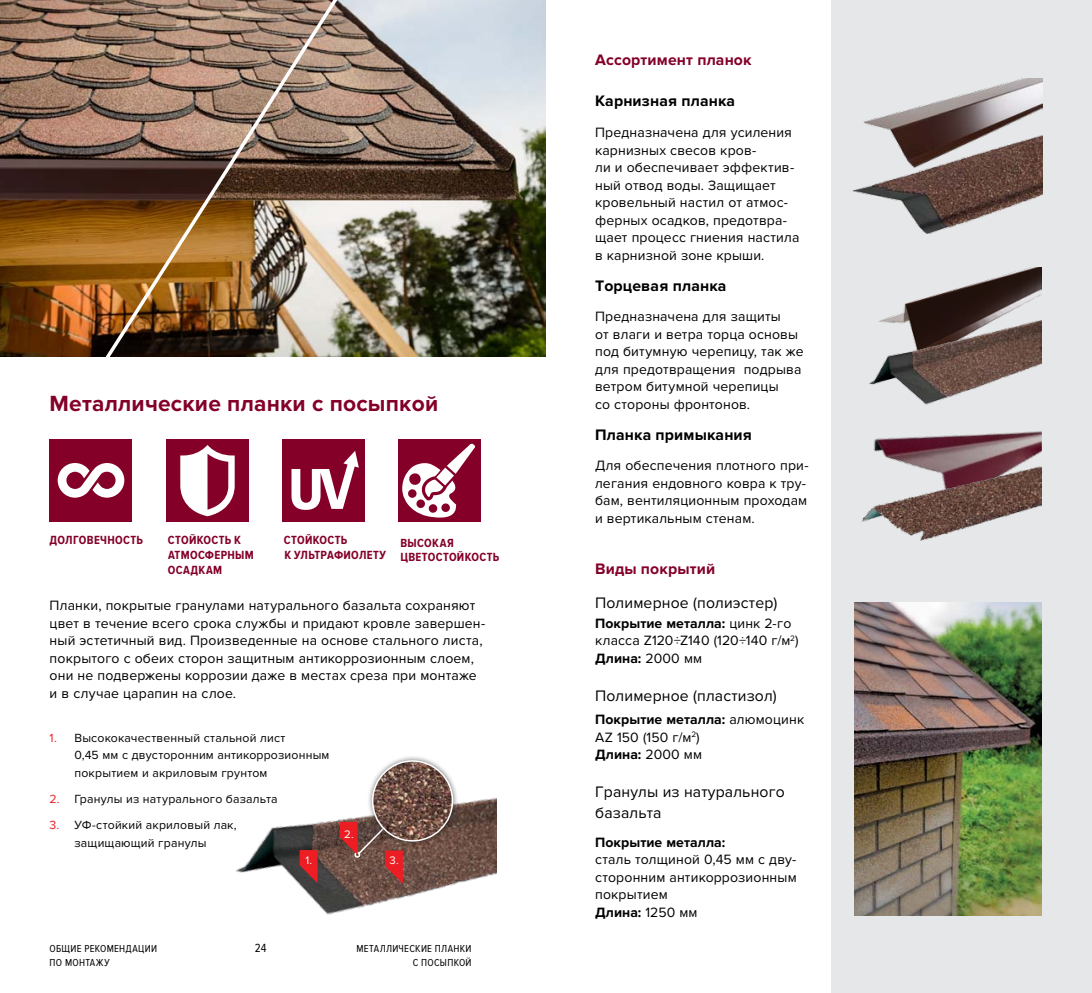
<style>
.page{position:relative;width:1092px;height:993px;background:#fff}
.page>*{position:absolute;margin:0;border:0;box-sizing:border-box;transform-origin:0 0}
.t1{font:700 22.75px "Proxima Nova";letter-spacing:.01em;color:#840029}
.t2{font:15.75px/21px "Proxima Nova";letter-spacing:.01em;color:#000}
.t3{font:700 15.75px "Proxima Nova";letter-spacing:.01em;color:#000}
.t4{font:700 15.75px "Proxima Nova";letter-spacing:.01em;color:#840029}
.t5{font:14px/17.5px "Proxima Nova";letter-spacing:.01em;color:#000}
.t6{font:700 14px "Proxima Nova";letter-spacing:.005em;color:#000}
.t7{font:12.25px/17.5px "Proxima Nova";letter-spacing:.015em;color:#000}
.t8{font:700 12.25px/14.7px "Proxima Nova Cond";letter-spacing:.11em;color:#840029}
.t9{font:700 12.25px/14.7px "Proxima Nova Cond";letter-spacing:.055em;color:#840029}
.t10{font:700 12.25px/14.7px "Proxima Nova Cond";letter-spacing:.13em;color:#840029}
.t11{font:700 12.25px "Proxima Nova Cond";letter-spacing:.08em;color:#840029}
.t12{font:12.25px "Proxima Nova Cond";color:#000}
.t13{font:11.38px "Proxima Nova";color:#fff}
.t14{font:10.5px/14px "Proxima Nova Cond";letter-spacing:.03em;color:#000}
.s1{color:#ed1d24}
.s2{font-weight:700}
</style>
<div class="page">
<div style="left:831px;top:0;width:260px;height:992px;background:#e6e7e8"></div>
<img style="left:863px;top:78px;width:179px;height:57px">
<img style="left:852px;top:135px;width:190px;height:98px">
<img style="left:873px;top:431px;width:168px;height:30px">
<img style="left:861px;top:461px;width:180px;height:80px">
<img style="left:890px;top:268px;width:151px;height:49px">
<img style="left:869px;top:317px;width:172px;height:88px">
<img style="left:236px;top:797px;width:260px;height:118px">
<div style="left:366px;top:754px;width:92px;height:92px;background:#000;opacity:.5"></div>
<img style="left:372px;top:760px;width:80px;height:80px;border-radius:40px">
<div style="left:372px;top:760px;width:81px;height:81px;border:2px solid #fff;border-radius:50%"></div>
<svg style="left:300px;top:849px;width:17px;height:33px"></svg>
<svg style="left:340px;top:821px;width:63px;height:62px;background:#8b4944"></svg>
<div style="left:50px;top:439px;width:82px;height:82px;background:#840029"></div>
<svg style="left:58px;top:463px;width:66px;height:34px"></svg>
<img style="left:0;top:0;width:102px;height:356px">
<img style="left:356px;top:0;width:190px;height:356px">
<img style="left:102px;top:0;width:254px;height:357px">
<img style="left:854px;top:602px;width:187px;height:313px">
<div style="left:282px;top:439px;width:83px;height:82px;background:#840029"></div>
<svg style="left:291px;top:451px;width:68px;height:58px"></svg>
<div style="left:166px;top:439px;width:83px;height:82px;background:#840029"></div>
<svg style="left:180px;top:445px;width:55px;height:71px"></svg>
<div style="left:398px;top:439px;width:83px;height:82px;background:#840029"></div>
<svg style="left:402px;top:443px;width:73px;height:74px"></svg>
<svg style="left:436px;top:467px;width:18px;height:18px"></svg>
<h1 class="t1" style="left:50px;top:390px;width:390px">Металлические планки с посыпкой</h1>
<p class="t11" style="left:50px;top:533px;width:95px">Долговечность</p>
<p class="t8" style="left:168px;top:533px;width:87px">Стойкость к атмосферным осадкам</p>
<p class="t10" style="left:400px;top:535px;width:100px">Высокая цветостойкость</p>
<p class="t9" style="left:284px;top:533px;width:102px">Стойкость<br>к ультрафиолету</p>
<p class="t5" style="left:50px;top:596px;width:437px">Планки, покрытые гранулами натурального базальта сохраняют цвет в течение всего срока службы и придают кровле завершен&shy;ный эстетичный вид. Произведенные на основе стального листа, покрытого с обеих сторон защитным антикоррозионным слоем, они не подвержены коррозии даже в местах среза при монтаже и в случае царапин на слое.</p>
<p class="t7" style="left:74px;top:728px;width:256px;text-indent:-25px"><span class="s1">1.</span> Высококачественный стальной лист<br>0,45 мм с двусторонним антикоррозионным покрытием и акриловым грунтом</p>
<p class="t7" style="left:50px;top:790px;width:229px"><span class="s1">2.</span> Гранулы из натурального базальта</p>
<p class="t7" style="left:50px;top:816px;width:188px;text-align:center"><span class="s1">3.</span> УФ-стойкий акриловый лак, защищающий гранулы</p>
<p class="t13" style="left:305px;top:853px;width:8px">1.</p>
<p class="t13" style="left:344px;top:827px;width:11px">2.</p>
<p class="t13" style="left:389px;top:853px;width:11px">3.</p>
<p class="t12" style="left:255px;top:940px;width:13px">24</p>
<p class="t14" style="left:50px;top:941px;width:109px">Общие рекомендации по монтажу</p>
<p class="t14" style="left:356px;top:941px;width:7px">МЕТАЛЛИ</p>
<p class="t14" style="left:398px;top:941px;width:13px">ЧЕСКИЕ</p>
<p class="t14" style="left:413px;top:941px;width:30px;text-align:right">ПЛАНКИ<br>С ПОСЫПК</p>
<p class="t14" style="left:459px;top:955px;width:13px">ОЙ</p>
<p class="t4" style="left:595px;top:50px;width:158px">Ассортимент планок</p>
<p class="t3" style="left:595px;top:91px;width:142px">Карнизная планка</p>
<p class="t5" style="left:595px;top:124px;width:206px">Предназначена для усиления карнизных свесов кров-<br>ли и обеспечивает эффектив&shy;ный отвод воды. Защищает кровельный настил от атмос&shy;ферных осадков, предотвра&shy;щает процесс гниения настила в карнизной зоне крыши.</p>
<p class="t3" style="left:595px;top:277px;width:133px">Торцевая планка</p>
<p class="t5" style="left:595px;top:308px;width:210px">Предназначена для защиты<br>от влаги и ветра торца основы под битумную черепицу, так же для предотвращения подрыва ветром битумной черепицы<br>со стороны фронтонов.</p>
<p class="t3" style="left:595px;top:426px;width:158px">Планка примыкания</p>
<p class="t5" style="left:595px;top:456px;width:215px">Для обеспечения плотного при&shy;легания ендовного ковра к тру&shy;бам, вентиляционным проходам и вертикальным стенам.</p>
<p class="t4" style="left:595px;top:559px;width:122px">Виды покрытий</p>
<p class="t2" style="left:595px;top:592px;width:184px">Полимерное (полиэстер)</p>
<p class="t5" style="left:595px;top:614px;width:205px"><span class="s2">Покрытие металла:</span> цинк 2-го класса Z120÷Z140 (120÷140 г/м<sup>2</sup>)<br><span class="s2">Длина:</span> 2000 мм</p>
<p class="t2" style="left:595px;top:685px;width:183px">Полимерное (пластизол)</p>
<p class="t5" style="left:595px;top:710px;width:211px"><span class="s2">Покрытие металла:</span> алюмоцинк<br>AZ 150 (150 г/м<sup>2</sup>)<br><span class="s2">Длина:</span> 2000 мм</p>
<p class="t2" style="left:595px;top:781px;width:191px">Гранулы из натурального базальта</p>
<p class="t6" style="left:595px;top:833px;width:132px">Покрытие металла:</p>
<p class="t5" style="left:595px;top:850px;width:203px">сталь толщиной 0,45 мм с дву&shy;сторонним антикоррозионным покрытием<br><span class="s2">Длина:</span> 1250 мм</p>
</div>
